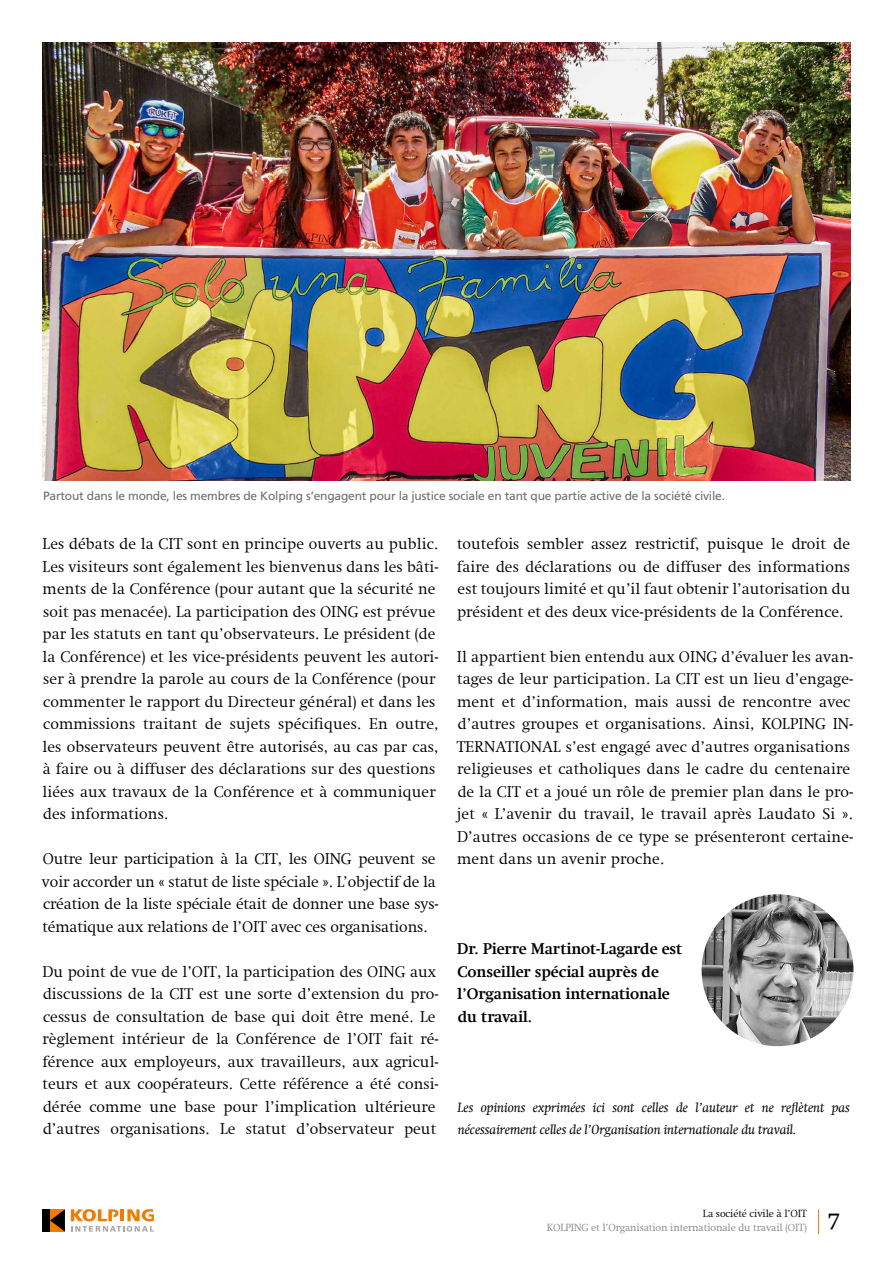
<style>
.page{position:relative;width:893px;height:1263px;background:#fff}
.page>*{position:absolute;margin:0;border:0;box-sizing:border-box;transform-origin:0 0}
.t1{font:300 24px "Swift Com";color:#000}
.COPY{font:300 15.75px/22.5px "Swift Com";letter-spacing:.01em;color:#000}
.COPY-2{font:700 15.75px/22.5px "Swift Com";letter-spacing:-.01em;color:#000}
.COPY-3{font:italic 13.5px/22.5px "Swift Com";letter-spacing:-.01em;color:#000}
.BU{font:12px "Frutiger LT Std";letter-spacing:-.015em;color:#6e6e6e}
.t2{font:300 10.5px "Swift Com";letter-spacing:-.01em;color:#868786}
.t3{font:300 10.5px "Swift Com";letter-spacing:-.01em;color:#000}
</style>
<div class="page">
<svg style="left:71px;top:1209px;width:83px;height:23px"></svg>
<div style="left:43px;top:1209px;width:7px;height:22px;background:#000"></div>
<svg style="left:50px;top:1209px;width:15px;height:22px"></svg>
<svg style="left:818px;top:1209px;width:1px;height:25px"></svg>
<img style="left:702px;top:894px;width:151px;height:152px;border-radius:76px">
<img style="left:43px;top:43px;width:807px;height:437px">
<p class="BU" style="left:43px;top:489px;width:684px">Partout dans le monde, les membres de Kolping s’engagent pour la justice sociale en tant que partie active de la société civile.</p>
<p class="COPY" style="left:42px;top:532px;width:398px">Les débats de la CIT sont en principe ouverts au public.<br>Les visiteurs sont également les bienvenus dans les bâti&shy;ments de la Conférence (pour autant que la sécurité ne soit pas menacée). La participation des OING est prévue par les statuts en tant qu’observateurs. Le président (de la Conférence) et les vice-présidents peuvent les autori&shy;ser à prendre la parole au cours de la Conférence (pour commenter le rapport du Directeur général) et dans les commissions traitant de sujets spécifiques. En outre, les observateurs peuvent être autorisés, au cas par cas, à faire ou à diffuser des déclarations sur des questions liées aux travaux de la Conférence et à communiquer des informations.</p>
<p class="COPY" style="left:42px;top:847px;width:398px">Outre leur participation à la CIT, les OING peuvent se voir accorder un « statut de liste spéciale ». L’objectif de la création de la liste spéciale était de donner une base sys&shy;tématique aux relations de l’OIT avec ces organisations.</p>
<p class="COPY" style="left:42px;top:960px;width:398px">Du point de vue de l’OIT, la participation des OING aux discussions de la CIT est une sorte d’extension du pro&shy;cessus de consultation de base qui doit être mené. Le règlement intérieur de la Conférence de l’OIT fait ré&shy;férence aux employeurs, aux travailleurs, aux agricul&shy;teurs et aux coopérateurs. Cette référence a été consi&shy;dérée comme une base pour l’implication ultérieure d’autres organisations. Le statut d’observateur peut</p>
<p class="COPY" style="left:457px;top:532px;width:395px;text-align:justify">toutefois sembler assez restrictif, puisque le droit de faire des déclarations ou de diffuser des informations est toujours limité et qu’il faut obtenir l’autorisation du président et des deux vice-présidents de la Conférence.</p>
<p class="COPY" style="left:457px;top:645px;width:398px">Il appartient bien entendu aux OING d’évaluer les avan&shy;tages de leur participation. La CIT est un lieu d’engage&shy;ment et d’information, mais aussi de rencontre avec d’autres groupes et organisations. Ainsi, KOLPING IN-TERNATIONAL s’est engagé avec d’autres organisations religieuses et catholiques dans le cadre du centenaire de la CIT et a joué un rôle de premier plan dans le pro&shy;jet « L’avenir du travail, le travail après Laudato Si ».<br>D’autres occasions de ce type se présenteront certaine&shy;ment dans un avenir proche.</p>
<p class="COPY-2" style="left:457px;top:937px;width:227px">Dr. Pierre Martinot-Lagarde est<br>Conseiller spécial auprès de l’Organisation internationale du travail.</p>
<p class="COPY-3" style="left:457px;top:1096px;width:394px">Les opinions exprimées ici sont celles de l’auteur et ne reflètent pas nécessairement celles de l’Organisation internationale du travail.</p>
<p class="t3" style="left:703px;top:1208px;width:105px">La société civile à l’OIT</p>
<p class="t2" style="left:547px;top:1221px;width:261px">KOLPING et l’Organisation internationale du travail (OIT)</p>
<h1 class="t1" style="left:827px;top:1207px;width:15px">7</h1>
</div>
